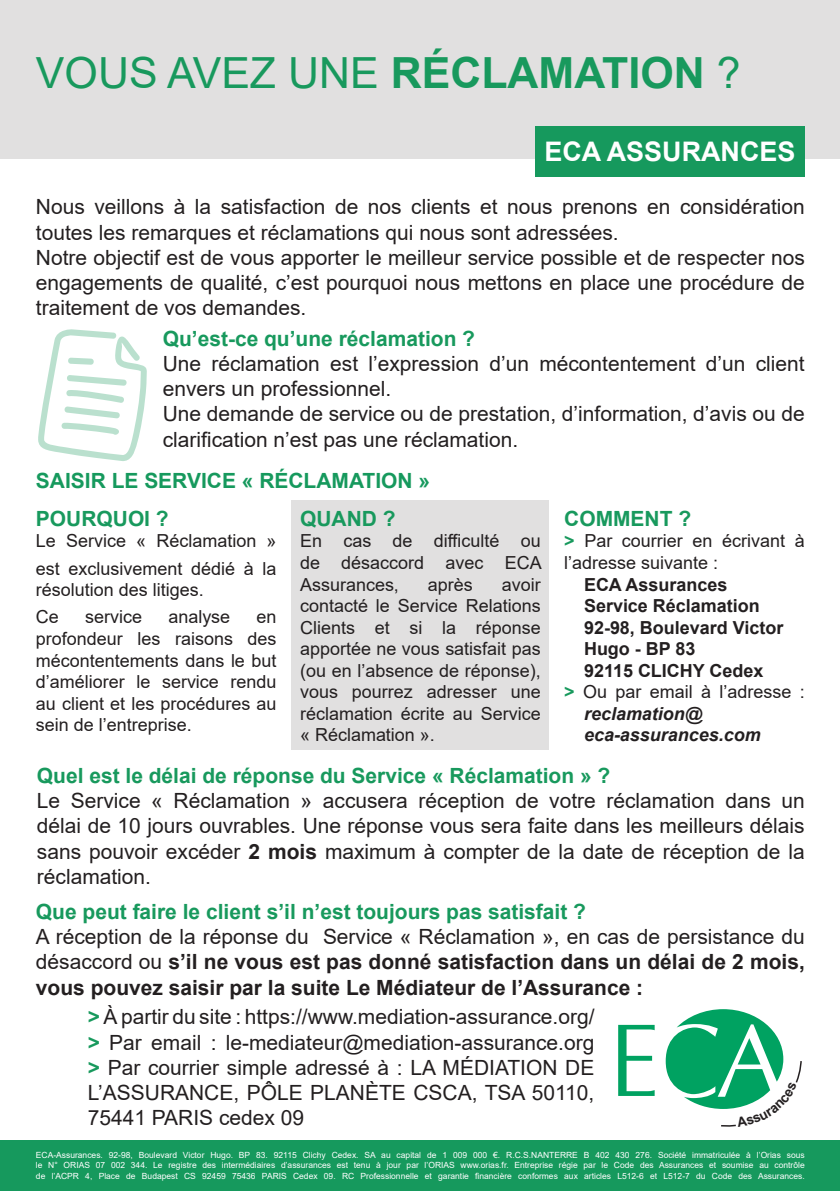
<style>
.page{position:relative;width:840px;height:1191px;background:#fff}
.page>*{position:absolute;margin:0;border:0;box-sizing:border-box;transform-origin:0 0}
.t1{font:42.8px "Arial";color:#18995d}
.t2{font:700 27px "Arial";color:#fff}
.t3{font:21px/25.2px "Arial";color:#231f20}
.t4{font:700 21px/25.2px "Arial";color:#231f20;text-align:justify}
.t5{font:700 21px "Arial";color:#18995d}
.t6{font:700 21px "Arial";color:#16995d}
.t7{font:18px/21.6px "Arial";color:#231f20}
.t8{font:700 18px "Arial";color:#231f20}
.t9{font:italic 700 18px "Arial";color:#231f20}
.t10{font:8.4px/10.2px "Arial";color:#fff;text-align:justify}
.s1{font-weight:700}
.s2{font-weight:700;color:#18995d}
.s3{font-weight:400}
</style>
<div class="page">
<div style="left:0;top:1139px;width:839px;height:51px;background:#16995d"></div>
<div style="left:291px;top:500px;width:258px;height:250px;background:#e1e0e0"></div>
<div style="left:0;top:0;width:839px;height:158px;background:#e1e0e0"></div>
<div style="left:534px;top:126px;width:270px;height:51px;background:#16995d"></div>
<svg style="left:618px;top:1025px;width:36px;height:71px"></svg>
<svg style="left:38px;top:329px;width:109px;height:132px"></svg>
<svg style="left:665px;top:1009px;width:137px;height:118px"></svg>
<h1 class="t1" style="left:36px;top:43px;width:705px">VOUS AVEZ UNE <span class="s1">RÉCLAMATION</span> ?</h1>
<p class="t2" style="left:544px;top:132px;width:252px">ECA ASSURANCES</p>
<p class="t3" style="left:36px;top:194px;width:770px">Nous veillons à la satisfaction de nos clients et nous prenons en considération toutes les remarques et réclamations qui nous sont adressées.<br>Notre objectif est de vous apporter le meilleur service possible et de respecter nos engagements de qualité, c’est pourquoi nous mettons en place une procédure de traitement de vos demandes.</p>
<p class="t5" style="left:163px;top:324px;width:313px">Qu’est-ce qu’une réclamation ?</p>
<p class="t3" style="left:163px;top:351px;width:643px">Une réclamation est l’expression d’un mécontentement d’un client envers un professionnel.<br>Une demande de service ou de prestation, d’information, d’avis ou de clarification n’est pas une réclamation.</p>
<p class="t6" style="left:36px;top:466px;width:395px">SAISIR LE SERVICE « RÉCLAMATION »</p>
<p class="t5" style="left:36px;top:504px;width:134px">POURQUOI ?</p>
<p class="t7" style="left:36px;top:527px;width:242px;line-height:27.2px">Le Service « Réclamation » est exclusivement dédié à la</p>
<p class="t7" style="left:36px;top:576px;width:169px;line-height:27.2px">résolution des litiges.<br>Ce</p>
<p class="t7" style="left:85px;top:606px;width:58px">service</p>
<p class="t7" style="left:168px;top:606px;width:63px">analyse</p>
<p class="t7" style="left:36px;top:606px;width:242px;text-align:justify;text-indent:220px">en profondeur les raisons des mécontentements dans le but d’améliorer le service rendu au client et les procédures au sein de l’entreprise.</p>
<p class="t5" style="left:300px;top:504px;width:97px">QUAND ?</p>
<p class="t7" style="left:300px;top:530px;width:243px;text-align:justify">En cas de difficulté ou de désaccord avec ECA Assurances,</p>
<p class="t7" style="left:427px;top:573px;width:46px">après</p>
<p class="t7" style="left:300px;top:573px;width:242px;text-align:justify;text-indent:201px">avoir contacté le Service Relations Clients et si la réponse apportée ne vous satisfait pas (ou en l’absence de réponse), vous pourrez adresser une réclamation écrite au Service « Réclamation ».</p>
<p class="t5" style="left:564px;top:504px;width:128px">COMMENT ?</p>
<p class="t7" style="left:564px;top:530px;width:242px"><span class="s2">&gt;</span> Par courrier en écrivant à l’adresse suivante :</p>
<p class="t8" style="left:583px;top:571px;width:145px">ECA Assurances</p>
<p class="t8" style="left:583px;top:593px;width:177px">Service Réclamation</p>
<p class="t8" style="left:583px;top:614px;width:201px">92-98, Boulevard Victor</p>
<p class="t8" style="left:583px;top:636px;width:113px">Hugo - BP 83</p>
<p class="t8" style="left:583px;top:658px;width:181px">92115 CLICHY Cedex</p>
<p class="t7" style="left:564px;top:681px;width:242px"><span class="s2">&gt;</span> Ou par email à l’adresse :</p>
<p class="t9" style="left:583px;top:701px;width:120px">reclamation@</p>
<p class="t9" style="left:583px;top:723px;width:178px">eca-assurances.com</p>
<p class="t5" style="left:37px;top:761px;width:574px">Quel est le délai de réponse du Service « Réclamation » ?</p>
<p class="t3" style="left:37px;top:788px;width:768px;text-align:justify">Le Service « Réclamation » accusera réception de votre réclamation dans un délai de 10 jours ouvrables. Une réponse vous sera faite dans les meilleurs délais sans pouvoir excéder <span class="s1">2 mois</span> maximum à compter de la date de réception de la réclamation.</p>
<p class="t5" style="left:36px;top:897px;width:551px">Que peut faire le client s’il n’est toujours pas satisfait ?</p>
<p class="t4" style="left:36px;top:924px;width:770px"><span class="s3">A réception de la réponse du Service « Réclamation », en cas de persistance du désaccord ou</span> s’il ne vous est pas donné satisfaction dans un délai de 2 mois, vous pouvez saisir par la suite Le Médiateur de l’Assurance :</p>
<p class="t3" style="left:88px;top:1004px;width:508px;text-align:justify"><span class="s2">&gt;</span> À partir du site : https://www.mediation-assurance.org/ <span class="s2">&gt;</span> Par email : le-mediateur@mediation-assurance.org <span class="s2">&gt;</span> Par courrier simple adressé à : LA MÉDIATION DE L’ASSURANCE, PÔLE PLANÈTE CSCA, TSA 50110, 75441 PARIS cedex 09</p>
<p class="t10" style="left:36px;top:1150px;width:769px">ECA-Assurances. 92-98, Boulevard Victor Hugo. BP 83. 92115 Clichy Cedex. SA au capital de 1 009 000 €. R.C.S.NANTERRE B 402 430 276. Société immatriculée à l’Orias sous le N° ORIAS 07 002 344. Le registre des intermédiaires d’assurances est tenu à jour par l’ORIAS www.orias.fr. Entreprise régie par le Code des Assurances et soumise au contrôle de l’ACPR 4, Place de Budapest CS 92459 75436 PARIS Cedex 09. RC Professionnelle et garantie financière conformes aux articles L512-6 et L512-7 du Code des Assurances.</p>
</div>
